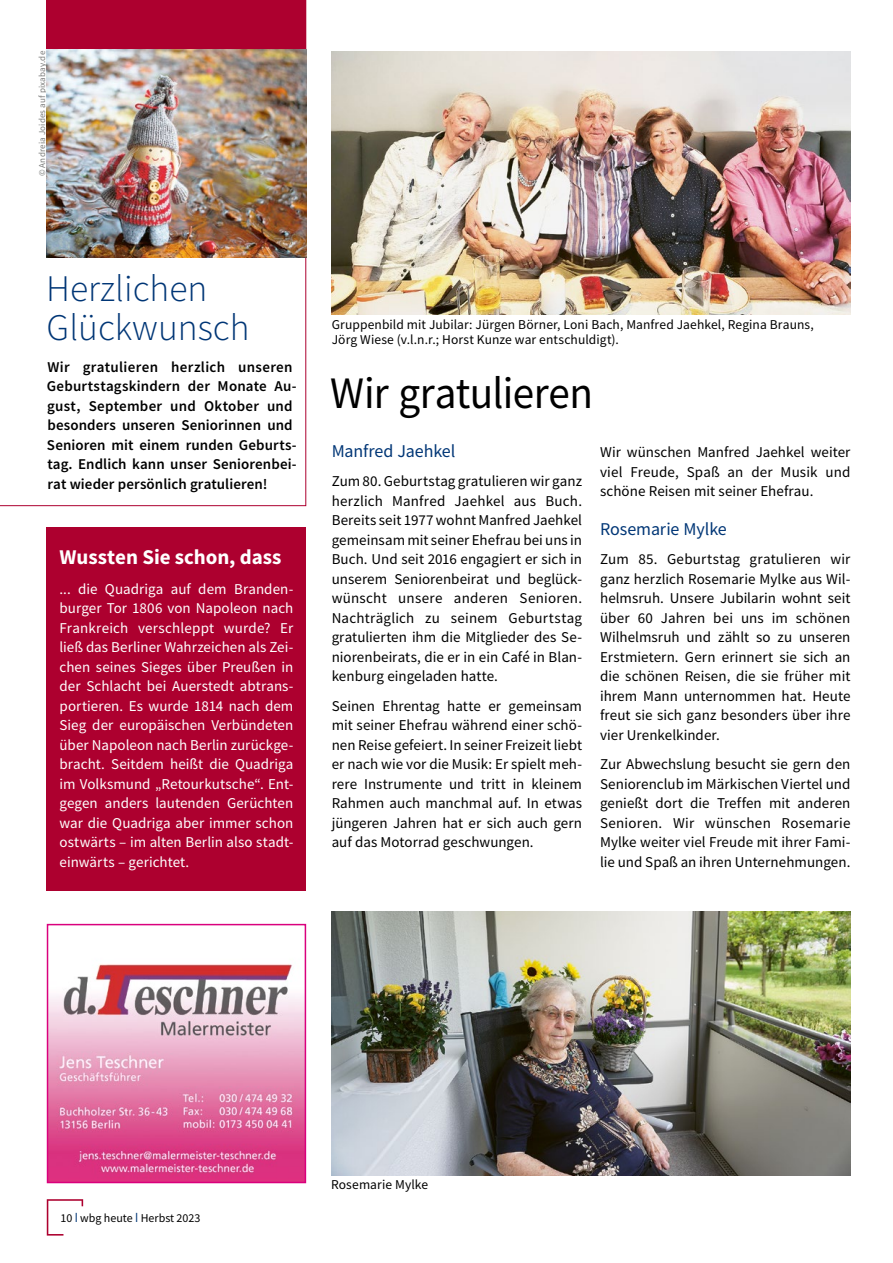
<style>
.page{position:relative;width:893px;height:1263px;background:#fff}
.page>*{position:absolute;margin:0;border:0;box-sizing:border-box;transform-origin:0 0}
.t1{font:45px "Source Sans Pro";letter-spacing:-.01em;color:#000;scale:.96 1}
.t2{font:300 37.5px/39px "Source Sans Pro";color:#003676}
.t3{font:700 21px "Source Sans Pro";color:#fff}
.t4{font:18px "Source Sans Pro";letter-spacing:-.005em;color:#003676}
.t5{font:15px/19.5px "Source Sans Pro";letter-spacing:.005em;color:#000;text-align:justify}
.t6{font:15px/19.5px "Source Sans Pro";letter-spacing:.005em;color:#fff;text-align:justify}
.t7{font:600 15px/19.5px "Source Sans Pro";letter-spacing:.01em;color:#000}
.t8{font:13.5px/15px "Source Sans Pro";letter-spacing:.005em;color:#000}
.t9{font:12px "Source Sans Pro";color:#000}
.t10{font:9px "Source Sans Pro";letter-spacing:.02em;color:#7a7b7a}
.s1{font-size:13.95px;color:#003676}
</style>
<div class="page">
<img style="left:332px;top:51px;width:518px;height:264px">
<svg style="left:47px;top:1199px;width:36px;height:36px"></svg>
<img style="left:332px;top:912px;width:518px;height:263px">
<div style="left:47px;top:527px;width:259px;height:364px;background:#ad002f"></div>
<svg style="left:0;top:0;width:306px;height:506px"></svg>
<img style="left:50px;top:964px;width:253px;height:216px">
<div style="left:47px;top:924px;width:259px;height:259px;border:2px solid #da007d"></div>
<img style="left:47px;top:50px;width:259px;height:208px">
<p class="t10" style="left:36px;top:176px;width:127px;rotate:-90deg">© Andreia Joides auf pixabay.de</p>
<h2 class="t2" style="left:46px;top:269px;width:205px">Herzlichen<br>Glückwunsch</h2>
<p class="t7" style="left:47px;top:357px;width:251px">Wir gratulieren herzlich unseren Geburtstagskindern der Monate Au&shy;gust, September und Oktober und besonders unseren Seniorinnen und Senioren mit einem runden Geburts&shy;tag. Endlich kann unser Seniorenbei&shy;rat wieder persönlich gratulieren!</p>
<h3 class="t3" style="left:60px;top:543px;width:223px">Wussten Sie schon, dass</h3>
<p class="t6" style="left:60px;top:579px;width:235px">... die Quadriga auf dem Branden&shy;burger Tor 1806 von Napoleon nach Frankreich verschleppt wurde? Er ließ das Berliner Wahrzeichen als Zei&shy;chen seines Sieges über Preußen in der Schlacht bei Auerstedt abtrans&shy;portieren. Es wurde 1814 nach dem Sieg der europäischen Verbündeten über Napoleon nach Berlin zurückge&shy;bracht. Seitdem heißt die Quadriga im Volksmund „Retourkutsche“. Ent&shy;gegen anders lautenden Gerüchten war die Quadriga aber immer schon ostwärts – im alten Berlin also stadt&shy;einwärts – gerichtet.</p>
<p class="t8" style="left:332px;top:317px;width:484px">Gruppenbild mit Jubilar: Jürgen Börner, Loni Bach, Manfred Jaehkel, Regina Brauns,<br>Jörg Wiese (v.l.n.r.; Horst Kunze war entschuldigt).</p>
<h1 class="t1" style="left:330px;top:365px;width:275px">Wir gratulieren</h1>
<p class="t4" style="left:332px;top:440px;width:125px">Manfred Jaehkel</p>
<p class="t5" style="left:332px;top:471px;width:252px">Zum 80. Geburtstag gratulieren wir ganz herzlich Manfred Jaehkel aus Buch.<br>Bereits seit 1977 wohnt Manfred Jaehkel gemeinsam mit seiner Ehefrau bei uns in Buch. Und seit 2016 engagiert er sich in unserem Seniorenbeirat und beglück&shy;wünscht unsere anderen Senioren.<br>Nachträglich zu seinem Geburtstag gratulierten ihm die Mitglieder des Se&shy;niorenbeirats, die er in ein Café in Blan&shy;kenburg eingeladen hatte.</p>
<p class="t5" style="left:332px;top:696px;width:252px">Seinen Ehrentag hatte er gemeinsam mit seiner Ehefrau während einer schö&shy;nen Reise gefeiert. In seiner Freizeit liebt er nach wie vor die Musik: Er spielt meh&shy;rere Instrumente und tritt in kleinem Rahmen auch manchmal auf. In etwas jüngeren Jahren hat er sich auch gern auf das Motorrad geschwungen.</p>
<p class="t5" style="left:600px;top:442px;width:252px">Wir wünschen Manfred Jaehkel weiter viel Freude, Spaß an der Musik und schöne Reisen mit seiner Ehefrau.</p>
<p class="t4" style="left:600px;top:518px;width:128px">Rosemarie Mylke</p>
<p class="t5" style="left:600px;top:549px;width:252px">Zum 85. Geburtstag gratulieren wir ganz herzlich Rosemarie Mylke aus Wil&shy;helmsruh. Unsere Jubilarin wohnt seit über 60 Jahren bei uns im schönen Wilhelmsruh und zählt so zu unseren Erstmietern. Gern erinnert sie sich an die schönen Reisen, die sie früher mit ihrem Mann unternommen hat. Heute freut sie sich ganz besonders über ihre vier Urenkelkinder.</p>
<p class="t5" style="left:600px;top:754px;width:252px">Zur Abwechslung besucht sie gern den Seniorenclub im Märkischen Viertel und genießt dort die Treffen mit anderen Senioren. Wir wünschen Rosemarie Mylke weiter viel Freude mit ihrer Fami&shy;lie und Spaß an ihren Unternehmungen.</p>
<p class="t9" style="left:60px;top:1210px;width:142px">10 <span class="s1">I</span> wbg heute <span class="s1">I</span> Herbst 2023</p>
<p class="t8" style="left:331px;top:1177px;width:99px">Rosemarie Mylke</p>
</div>
